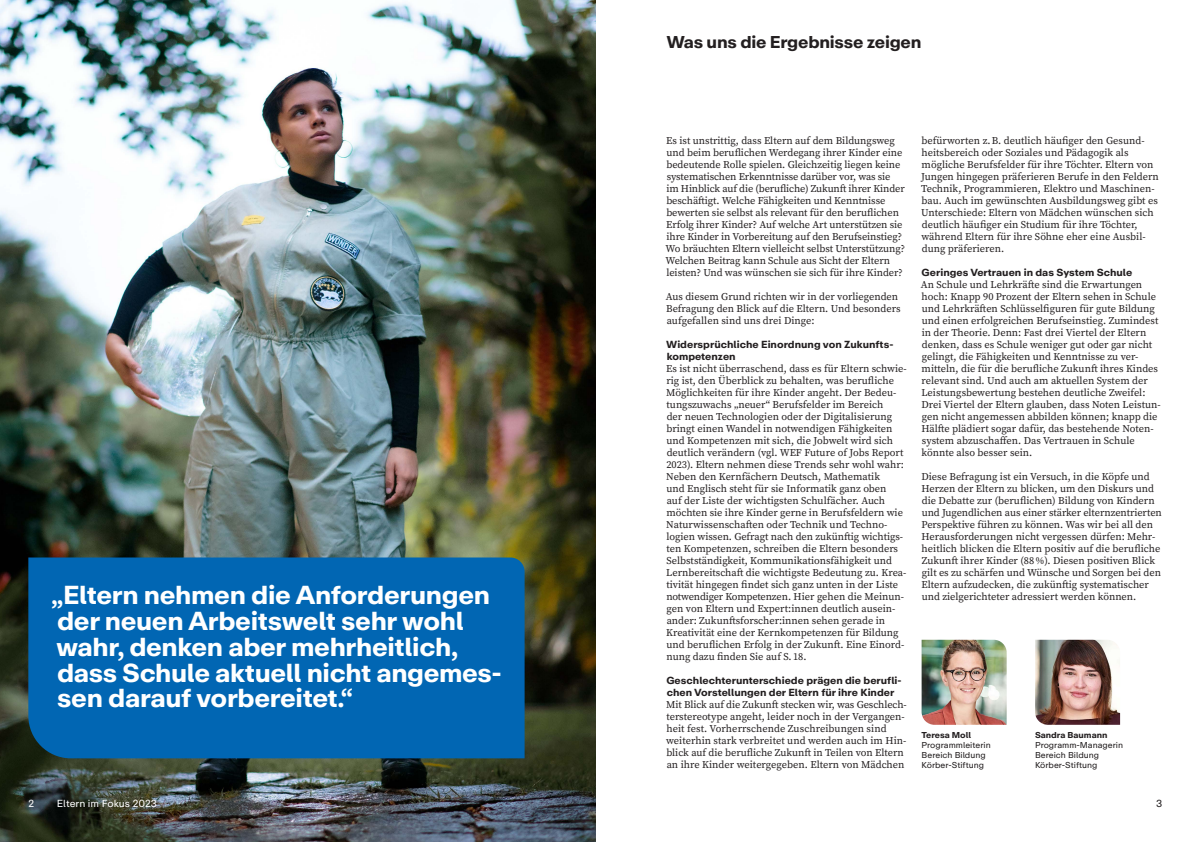
<style>
.page{position:relative;width:1191px;height:842px;background:#fff}
.page>*{position:absolute;margin:0;border:0;box-sizing:border-box;transform-origin:0 0}
.Überschrift{font:700 25.8px/25.8px "Koerber Repro";letter-spacing:-.015em;color:#fff}
.Überschrift-2{font:700 17px "Koerber Repro";letter-spacing:-.015em;color:#231f20}
.Fließtext{font:10.4px/12px "Source Serif Pro";color:#231f20}
.Zwischenüberschrift_1{font:700 10.2px/12px "Koerber Repro";color:#231f20}
.Kolumnentitel{font:10.2px "Koerber Repro";color:#fff}
.t1{font:10.2px "Koerber Repro";color:#231f20}
.Bildunterschriften{font:8.5px/10px "Koerber Repro";color:#231f20}
.Bildunterschriften-2{font:700 8.5px "Koerber Repro";color:#231f20}
</style>
<div class="page">
<img style="left:921px;top:640px;width:85px;height:85px">
<img style="left:1035px;top:640px;width:85px;height:85px">
<img style="left:0;top:0;width:595px;height:842px">
<div style="left:28px;top:557px;width:496px;height:201px;background:#0166b3"></div>
<p class="Überschrift" style="left:51px;top:582px;width:452px">„Eltern nehmen die Anforderungen der neuen Arbeitswelt sehr wohl wahr, denken aber mehrheitlich, dass Schule aktuell nicht angemes&shy;sen darauf vorbereitet.“</p>
<p class="Überschrift-2" style="left:666px;top:31px;width:257px">Was uns die Ergebnisse zeigen</p>
<p class="Fließtext" style="left:665px;top:135px;width:241px">Es ist unstrittig, dass Eltern auf dem Bildungsweg und beim beruflichen Werdegang ihrer Kinder eine bedeutende Rolle spielen. Gleichzeitig liegen keine systematischen Erkenntnisse darüber vor, was sie<br>im Hinblick auf die (berufliche) Zukunft ihrer Kinder beschäftigt. Welche Fähigkeiten und Kenntnisse bewerten sie selbst als relevant für den beruflichen Erfolg ihrer Kinder? Auf welche Art unterstützen sie ihre Kinder in Vorbereitung auf den Berufseinstieg?<br>Wo bräuchten Eltern vielleicht selbst Unterstützung?<br>Welchen Beitrag kann Schule aus Sicht der Eltern leisten? Und was wünschen sie sich für ihre Kinder?</p>
<p class="Fließtext" style="left:665px;top:291px;width:236px">Aus diesem Grund richten wir in der vorliegenden<br>Befragung den Blick auf die Eltern. Und besonders aufgefallen sind uns drei Dinge:</p>
<p class="Zwischenüberschrift_1" style="left:666px;top:339px;width:229px">Widersprüchliche Einordnung von Zukunfts&shy;kompetenzen</p>
<p class="Fließtext" style="left:666px;top:363px;width:242px">Es ist nicht überraschend, dass es für Eltern schwie&shy;rig ist, den Überblick zu behalten, was berufliche Möglichkeiten für ihre Kinder angeht. Der Bedeu&shy;tungszuwachs „neuer“ Berufsfelder im Bereich<br>der neuen Technologien oder der Digitalisierung bringt einen Wandel in notwendigen Fähigkeiten und Kompetenzen mit sich, die Jobwelt wird sich deutlich verändern (vgl. WEF Future of Jobs Report 2023). Eltern nehmen diese Trends sehr wohl wahr:<br>Neben den Kernfächern Deutsch, Mathematik<br>und Englisch steht für sie Informatik ganz oben<br>auf der Liste der wichtigsten Schulfächer. Auch möchten sie ihre Kinder gerne in Berufsfeldern wie Naturwissenschaften oder Technik und Techno&shy;logien wissen. Gefragt nach den zukünftig wichtigs&shy;ten Kompetenzen, schreiben die Eltern besonders Selbstständigkeit, Kommunikationsfähigkeit und Lernbereitschaft die wichtigste Bedeutung zu. Krea&shy;tivität hingegen findet sich ganz unten in der Liste notwendiger Kompetenzen. Hier gehen die Meinun&shy;gen von Eltern und Expert:innen deutlich ausein&shy;ander: Zukunftsforscher:innen sehen gerade in Kreativität eine der Kernkompetenzen für Bildung und beruflichen Erfolg in der Zukunft. Eine Einord&shy;nung dazu finden Sie auf S. 18.</p>
<p class="Zwischenüberschrift_1" style="left:666px;top:675px;width:237px">Geschlechterunterschiede prägen die berufli&shy;chen Vorstellungen der Eltern für ihre Kinder</p>
<p class="Fließtext" style="left:666px;top:699px;width:242px">Mit Blick auf die Zukunft stecken wir, was Geschlech&shy;terstereotype angeht, leider noch in der Vergangen&shy;heit fest. Vorherrschende Zuschreibungen sind weiterhin stark verbreitet und werden auch im Hin&shy;blick auf die berufliche Zukunft in Teilen von Eltern an ihre Kinder weitergegeben. Eltern von Mädchen</p>
<p class="Fließtext" style="left:921px;top:135px;width:239px">befürworten z.B. deutlich häufiger den Gesund&shy;heitsbereich oder Soziales und Pädagogik als mögliche Berufsfelder für ihre Töchter. Eltern von Jungen hingegen präferieren Berufe in den Feldern Technik, Programmieren, Elektro und Maschinen&shy;bau. Auch im gewünschten Ausbildungsweg gibt es Unterschiede: Eltern von Mädchen wünschen sich deutlich häufiger ein Studium für ihre Töchter, während Eltern für ihre Söhne eher eine Ausbil&shy;dung präferieren.</p>
<p class="Zwischenüberschrift_1" style="left:921px;top:267px;width:212px">Geringes Vertrauen in das System Schule</p>
<p class="Fließtext" style="left:921px;top:279px;width:241px">An Schule und Lehrkräfte sind die Erwartungen hoch: Knapp 90 Prozent der Eltern sehen in Schule und Lehrkräften Schlüsselfiguren für gute Bildung und einen erfolgreichen Berufseinstieg. Zumindest in der Theorie. Denn: Fast drei Viertel der Eltern denken, dass es Schule weniger gut oder gar nicht gelingt, die Fähigkeiten und Kenntnisse zu ver&shy;mitteln, die für die berufliche Zukunft ihres Kindes relevant sind. Und auch am aktuellen System der Leistungsbewertung bestehen deutliche Zweifel:<br>Drei Viertel der Eltern glauben, dass Noten Leistun&shy;gen nicht angemessen abbilden können; knapp die Hälfte plädiert sogar dafür, das bestehende Noten&shy;system abzuschaffen. Das Vertrauen in Schule könnte also besser sein.</p>
<p class="Fließtext" style="left:921px;top:471px;width:242px">Diese Befragung ist ein Versuch, in die Köpfe und Herzen der Eltern zu blicken, um den Diskurs und die Debatte zur (beruflichen) Bildung von Kindern und Jugendlichen aus einer stärker elternzentrierten Perspektive führen zu können. Was wir bei all den Herausforderungen nicht vergessen dürfen: Mehr&shy;heitlich blicken die Eltern positiv auf die berufliche Zukunft ihrer Kinder (88%). Diesen positiven Blick gilt es zu schärfen und Wünsche und Sorgen bei den Eltern aufzudecken, die zukünftig systematischer und zielgerichteter adressiert werden können.</p>
<p class="Bildunterschriften-2" style="left:921px;top:729px;width:51px">Teresa Moll</p>
<p class="Bildunterschriften" style="left:921px;top:740px;width:71px">Programmleiterin<br>Bereich Bildung</p>
<p class="Bildunterschriften" style="left:921px;top:760px;width:64px">Körber-Stiftung</p>
<p class="Bildunterschriften-2" style="left:1035px;top:729px;width:74px">Sandra Baumann</p>
<p class="Bildunterschriften" style="left:1035px;top:740px;width:90px">Programm-Managerin<br>Bereich Bildung</p>
<p class="Bildunterschriften" style="left:1035px;top:760px;width:64px">Körber-Stiftung</p>
<p class="Kolumnentitel" style="left:28px;top:797px;width:7px">2</p>
<p class="Kolumnentitel" style="left:57px;top:797px;width:102px">Eltern im Fokus 2023</p>
<p class="t1" style="left:1156px;top:797px;width:8px">3</p>
</div>
